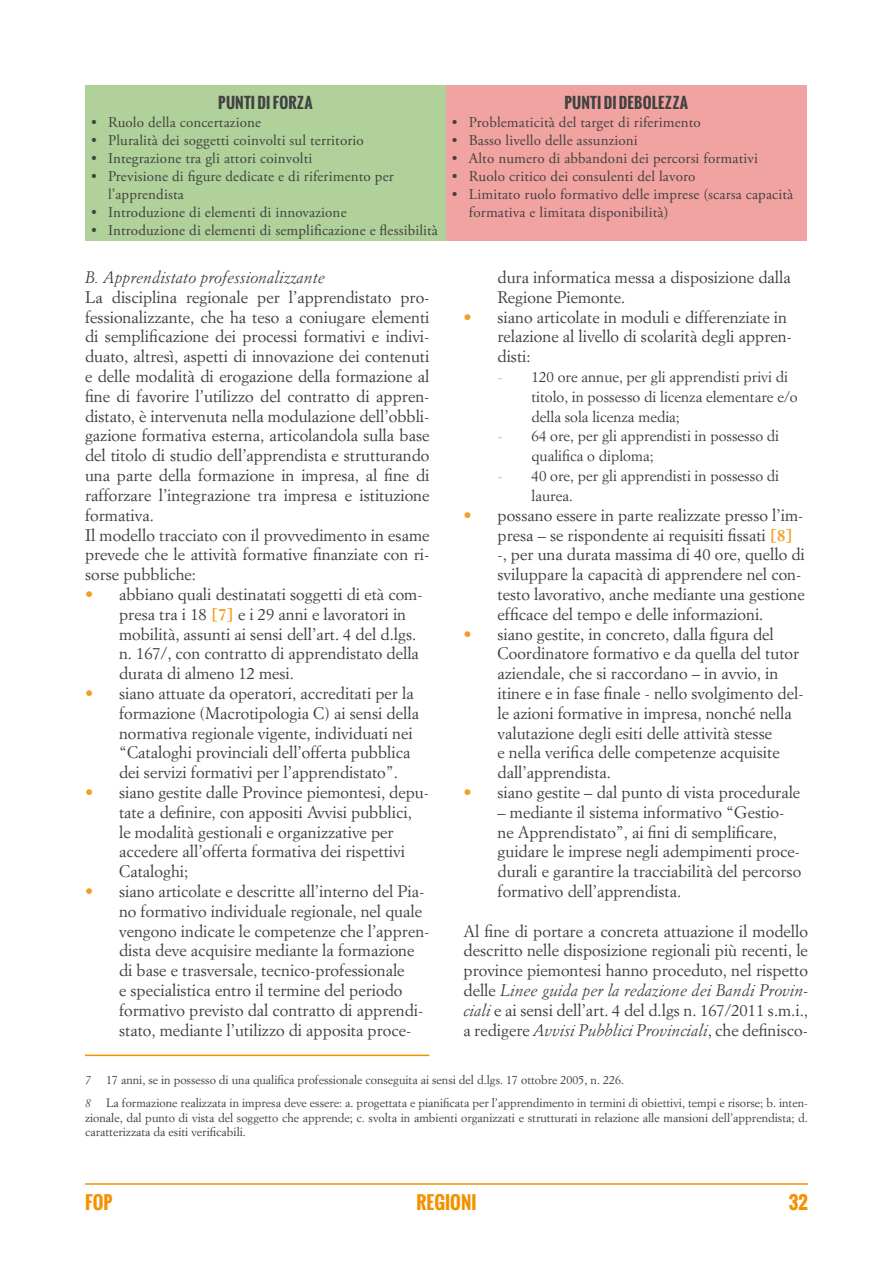
<style>
.page{position:relative;width:893px;height:1263px;background:#fff}
.page>*{position:absolute;margin:0;border:0;box-sizing:border-box;transform-origin:0 0}
.t1{font:700 18px "Oswald";color:#f39200}
.t2{font:16.5px/19.8px "Simoncini Garamond Std";color:#3c3c3b}
.t3{font:italic 16.5px "Simoncini Garamond Std";color:#3c3c3b}
.t4{font:15px/18px "Adobe Garamond Pro";letter-spacing:.01em;color:#424242}
.t5{font:15px/19.8px "Simoncini Garamond Std";color:#3c3c3b}
.t6{font:700 15px "Oswald";letter-spacing:.01em;color:#424242}
.t7{font:12px/14.4px "Simoncini Garamond Std";color:#3c3c3b;text-align:justify}
.t8{font:italic 12px "Simoncini Garamond Std";color:#3c3c3b}
.s1{color:#f59e24}
.s2{font-weight:700;color:#f59e24}
.s3{font-style:italic}
</style>
<div class="page">
<hr style="left:85px;top:1183px;width:723px;height:2px;background:#f39200">
<div style="left:85px;top:85px;width:361px;height:156px;background:#b0d199"></div>
<div style="left:446px;top:85px;width:361px;height:156px;background:#f1a3a1"></div>
<hr style="left:85px;top:1054px;width:344px;height:2px;background:#f39200">
<p class="t6" style="left:218px;top:91px;width:96px">PUNTI DI FORZA</p>
<p class="t4" style="left:91px;top:114px;width:172px">• Ruolo della concertazione</p>
<p class="t4" style="left:91px;top:132px;width:274px">• Pluralità dei soggetti coinvolti sul territorio</p>
<p class="t4" style="left:91px;top:150px;width:223px">• Integrazione tra gli attori coinvolti</p>
<p class="t4" style="left:108px;top:168px;width:287px;text-indent:-17px">• Previsione di figure dedicate e di riferimento per l’apprendista</p>
<p class="t4" style="left:91px;top:204px;width:257px">• Introduzione di elementi di innovazione</p>
<p class="t4" style="left:91px;top:222px;width:348px">• Introduzione di elementi di semplificazione e flessibilità</p>
<p class="t3" style="left:85px;top:267px;width:241px">B. Apprendistato professionalizzante</p>
<p class="t2" style="left:85px;top:287px;width:346px">La disciplina regionale per l’apprendistato pro&shy;fessionalizzante, che ha teso a coniugare elementi di semplificazione dei processi formativi e indivi&shy;duato, altresì, aspetti di innovazione dei contenuti e delle modalità di erogazione della formazione al fine di favorire l’utilizzo del contratto di appren&shy;distato, è intervenuta nella modulazione dell’obbli&shy;gazione formativa esterna, articolandola sulla base del titolo di studio dell’apprendista e strutturando una parte della formazione in impresa, al fine di rafforzare l’integrazione tra impresa e istituzione formativa.<br>Il modello tracciato con il provvedimento in esame prevede che le attività formative finanziate con ri&shy;sorse pubbliche:</p>
<p class="t2" style="left:119px;top:584px;width:305px;text-indent:-34px"><span class="s1">•</span> abbiano quali destinatati soggetti di età com&shy;presa tra i 18 <span class="s2">[7]</span> e i 29 anni e lavoratori in mobilità, assunti ai sensi dell’art. 4 del d.lgs. n. 167/, con contratto di apprendistato della durata di almeno 12 mesi.</p>
<p class="t2" style="left:119px;top:683px;width:301px;text-indent:-34px"><span class="s1">•</span> siano attuate da operatori, accreditati per la formazione (Macrotipologia C) ai sensi della normativa regionale vigente, individuati nei “Cataloghi provinciali dell’offerta pubblica dei servizi formativi per l’apprendistato”.</p>
<p class="t2" style="left:119px;top:782px;width:311px;text-indent:-34px"><span class="s1">•</span> siano gestite dalle Province piemontesi, depu&shy;tate a definire, con appositi Avvisi pubblici,<br>le modalità gestionali e organizzative per accedere all’offerta formativa dei rispettivi Cataloghi;</p>
<p class="t2" style="left:119px;top:881px;width:312px;text-indent:-34px"><span class="s1">•</span> siano articolate e descritte all’interno del Pia&shy;no formativo individuale regionale, nel quale vengono indicate le competenze che l’appren&shy;dista deve acquisire mediante la formazione di base e trasversale, tecnico-professionale<br>e specialistica entro il termine del periodo formativo previsto dal contratto di apprendi&shy;stato, mediante l’utilizzo di apposita proce-</p>
<p class="t6" style="left:564px;top:91px;width:125px">PUNTI DI DEBOLEZZA</p>
<p class="t4" style="left:452px;top:114px;width:250px">• Problematicità del target di riferimento</p>
<p class="t4" style="left:452px;top:132px;width:187px">• Basso livello delle assunzioni</p>
<p class="t4" style="left:452px;top:150px;width:308px">• Alto numero di abbandoni dei percorsi formativi</p>
<p class="t4" style="left:452px;top:168px;width:245px">• Ruolo critico dei consulenti del lavoro</p>
<p class="t4" style="left:469px;top:186px;width:326px;text-indent:-17px">• Limitato ruolo formativo delle imprese (scarsa capacità formativa e limitata disponibilità)</p>
<p class="t2" style="left:497px;top:267px;width:295px">dura informatica messa a disposizione dalla<br>Regione Piemonte.</p>
<p class="t2" style="left:497px;top:307px;width:296px;text-indent:-34px"><span class="s1">•</span> siano articolate in moduli e differenziate in relazione al livello di scolarità degli appren&shy;disti:</p>
<p class="t5" style="left:531px;top:367px;width:268px;text-indent:-34px"><span class="s1">-</span> 120 ore annue, per gli apprendisti privi di titolo, in possesso di licenza elementare e/o della sola licenza media;</p>
<p class="t5" style="left:531px;top:426px;width:249px;text-indent:-34px"><span class="s1">-</span> 64 ore, per gli apprendisti in possesso di qualifica o diploma;</p>
<p class="t5" style="left:531px;top:466px;width:249px;text-indent:-34px"><span class="s1">-</span> 40 ore, per gli apprendisti in possesso di laurea.</p>
<p class="t2" style="left:497px;top:505px;width:309px;text-indent:-34px"><span class="s1">•</span> possano essere in parte realizzate presso l’im&shy;presa – se rispondente ai requisiti fissati <span class="s2">[8] </span>-, per una durata massima di 40 ore, quello di sviluppare la capacità di apprendere nel con&shy;testo lavorativo, anche mediante una gestione efficace del tempo e delle informazioni.</p>
<p class="t2" style="left:497px;top:623px;width:307px;text-indent:-34px"><span class="s1">•</span> siano gestite, in concreto, dalla figura del Coordinatore formativo e da quella del tutor aziendale, che si raccordano – in avvio, in itinere e in fase finale - nello svolgimento del&shy;le azioni formative in impresa, nonché nella valutazione degli esiti delle attività stesse<br>e nella verifica delle competenze acquisite dall’apprendista.</p>
<p class="t2" style="left:463px;top:782px;width:338px"><span class="s1">•</span> siano gestite – dal punto di vista procedurale</p>
<p class="t2" style="left:497px;top:802px;width:305px">– mediante il sistema informativo “Gestio&shy;ne Apprendistato”, ai fini di semplificare, guidare le imprese negli adempimenti proce&shy;durali e garantire la tracciabilità del percorso formativo dell’apprendista.</p>
<p class="t2" style="left:463px;top:920px;width:346px;text-align:justify">Al fine di portare a concreta attuazione il modello descritto nelle disposizione regionali più recenti, le province piemontesi hanno proceduto, nel rispetto delle <span class="s3">Linee guida per la redazione dei Bandi Provin&shy;ciali</span> e ai sensi dell’art. 4 del d.lgs n. 167/2011 s.m.i., a redigere <span class="s3">Avvisi Pubblici Provinciali</span>, che definisco-</p>
<p class="t8" style="left:85px;top:1073px;width:7px">7</p>
<p class="t7" style="left:106px;top:1073px;width:519px">17 anni, se in possesso di una qualifica professionale conseguita ai sensi del d.lgs. 17 ottobre 2005, n. 226.</p>
<p class="t8" style="left:85px;top:1096px;width:7px">8</p>
<p class="t7" style="left:85px;top:1096px;width:724px;text-indent:21px">La formazione realizzata in impresa deve essere: a. progettata e pianificata per l’apprendimento in termini di obiettivi, tempi e risorse; b. inten&shy;zionale, dal punto di vista del soggetto che apprende; c. svolta in ambienti organizzati e strutturati in relazione alle mansioni dell’apprendista; d. caratterizzata da esiti verificabili.</p>
<p class="t1" style="left:85px;top:1189px;width:29px">FOP</p>
<p class="t1" style="left:417px;top:1189px;width:61px">REGIONI</p>
<p class="t1" style="left:789px;top:1189px;width:21px">32</p>
</div>
